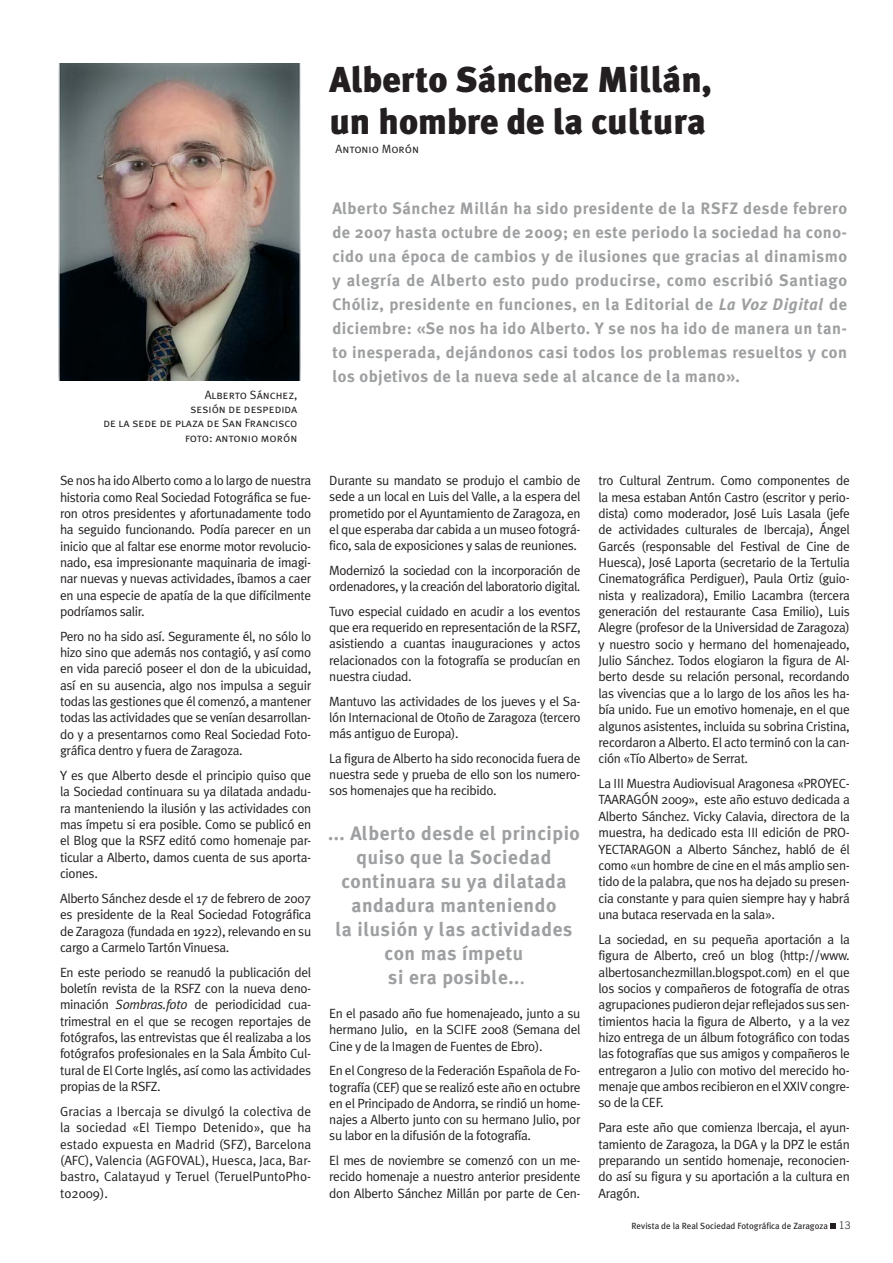
<style>
.page{position:relative;width:893px;height:1263px;background:#fff}
.page>*{position:absolute;margin:0;border:0;box-sizing:border-box;transform-origin:0 0}
.t1{font:900 36px/42px "Meta Plus";color:#231f20}
.t2{font:700 19.5px/24px "Meta Plus";letter-spacing:.03em;color:#9d9fa1;text-align:center}
.t3{font:700 16.5px/24px "Meta Plus";letter-spacing:.03em;color:#9d9fa1;text-align:justify}
.t4{font:13.35px/16.4px "Meta Plus Normal";letter-spacing:-.025em;color:#231f20;text-align:justify}
.t5{font:12px/14.4px "Meta Plus Normal Caps";color:#231f20;text-align:right}
.t6{font:9px "Meta Plus";color:#231f20}
.s1{font-style:italic}
.s2{font-size:16.5px}
.s3{font-family:"Trade Gothic";font-weight:300;font-size:10.5px}
</style>
<div class="page">
<svg style="left:830px;top:1224px;width:6px;height:5px"></svg>
<img style="left:59px;top:64px;width:241px;height:317px">
<h1 class="t1" style="left:329px;top:61px;width:383px">Alberto Sánchez Millán, un hombre de la cultura</h1>
<p class="t5" style="left:335px;top:141px;width:85px">Antonio Morón</p>
<p class="t5" style="left:103px;top:387px;width:195px">Alberto Sánchez,<br>sesión de despedida<br>de la sede de plaza de San Francisco foto: antonio morón</p>
<p class="t4" style="left:60px;top:473px;width:253px">Se nos ha ido Alberto como a lo largo de nuestra historia como Real Sociedad Fotográfica se fue&shy;ron otros presidentes y afortunadamente todo ha seguido funcionando. Podía parecer en un inicio que al faltar ese enorme motor revolucio&shy;nado, esa impresionante maquinaria de imagi&shy;nar nuevas y nuevas actividades, íbamos a caer en una especie de apatía de la que difícilmente podríamos salir.</p>
<p class="t4" style="left:60px;top:629px;width:253px">Pero no ha sido así. Seguramente él, no sólo lo hizo sino que además nos contagió, y así como en vida pareció poseer el don de la ubicuidad, así en su ausencia, algo nos impulsa a seguir todas las gestiones que él comenzó, a mantener todas las actividades que se venían desarrollan&shy;do y a presentarnos como Real Sociedad Foto&shy;gráfica dentro y fuera de Zaragoza.</p>
<p class="t4" style="left:60px;top:768px;width:253px">Y es que Alberto desde el principio quiso que la Sociedad continuara su ya dilatada andadu&shy;ra manteniendo la ilusión y las actividades con mas ímpetu si era posible. Como se publicó en el Blog que la RSFZ editó como homenaje par&shy;ticular a Alberto, damos cuenta de sus aporta&shy;ciones.</p>
<p class="t4" style="left:60px;top:891px;width:253px">Alberto Sánchez desde el 17 de febrero de 2007 es presidente de la Real Sociedad Fotográfica de Zaragoza (fundada en 1922), relevando en su cargo a Carmelo Tartón Vinuesa.</p>
<p class="t4" style="left:60px;top:965px;width:253px">En este periodo se reanudó la publicación del boletín revista de la RSFZ con la nueva deno&shy;minación <span class="s1">Sombras.foto</span> de periodicidad cua&shy;trimestral en el que se recogen reportajes de fotógrafos, las entrevistas que él realizaba a los fotógrafos profesionales en la Sala Ámbito Cul&shy;tural de El Corte Inglés, así como las actividades propias de la RSFZ.</p>
<p class="t4" style="left:60px;top:1104px;width:253px">Gracias a Ibercaja se divulgó la colectiva de la sociedad «El Tiempo Detenido», que ha estado expuesta en Madrid (SFZ), Barcelona (AFC), Valencia (AGFOVAL), Huesca, Jaca, Bar&shy;bastro, Calatayud y Teruel (TeruelPuntoPho&shy;to2009).</p>
<p class="t3" style="left:332px;top:197px;width:516px">Alberto Sánchez Millán ha sido presidente de la RSFZ desde febrero de 2007 hasta octubre de 2009; en este periodo la sociedad ha cono&shy;cido una época de cambios y de ilusiones que gracias al dinamismo y alegría de Alberto esto pudo producirse, como escribió Santiago Chóliz, presidente en funciones, en la Editorial de <span class="s1">La Voz Digital</span> de diciembre: «Se nos ha ido Alberto. Y se nos ha ido de manera un tan&shy;to inesperada, dejándonos casi todos los problemas resueltos y con los objetivos de la nueva sede al alcance de la mano».</p>
<p class="t4" style="left:329px;top:473px;width:253px">Durante su mandato se produjo el cambio de sede a un local en Luis del Valle, a la espera del prometido por el Ayuntamiento de Zaragoza, en el que esperaba dar cabida a un museo fotográ&shy;fico, sala de exposiciones y salas de reuniones.</p>
<p class="t4" style="left:329px;top:563px;width:253px">Modernizó la sociedad con la incorporación de ordenadores, y la creación del laboratorio digital.</p>
<p class="t4" style="left:329px;top:604px;width:253px">Tuvo especial cuidado en acudir a los eventos que era requerido en representación de la RSFZ, asistiendo a cuantas inauguraciones y actos relacionados con la fotografía se producían en nuestra ciudad.</p>
<p class="t4" style="left:329px;top:694px;width:253px">Mantuvo las actividades de los jueves y el Sa&shy;lón Internacional de Otoño de Zaragoza (tercero más antiguo de Europa).</p>
<p class="t4" style="left:329px;top:751px;width:253px">La figura de Alberto ha sido reconocida fuera de nuestra sede y prueba de ello son los numero&shy;sos homenajes que ha recibido.</p>
<h2 class="t2" style="left:328px;top:822px;width:253px">... Alberto desde el principio quiso que la Sociedad continuara su ya dilatada andadura manteniendo<br>la ilusión y las actividades con mas ímpetu<br>si era posible..<span class="s2">.</span></h2>
<p class="t4" style="left:329px;top:1007px;width:253px">En el pasado año fue homenajeado, junto a su hermano Julio, en la SCIFE 2008 (Semana del Cine y de la Imagen de Fuentes de Ebro).</p>
<p class="t4" style="left:329px;top:1064px;width:253px">En el Congreso de la Federación Española de Fo&shy;tografía (CEF) que se realizó este año en octubre en el Principado de Andorra, se rindió un home&shy;najes a Alberto junto con su hermano Julio, por su labor en la difusión de la fotografía.</p>
<p class="t4" style="left:329px;top:1154px;width:253px">El mes de noviembre se comenzó con un me&shy;recido homenaje a nuestro anterior presidente don Alberto Sánchez Millán por parte de Cen-</p>
<p class="t4" style="left:598px;top:473px;width:253px">tro Cultural Zentrum. Como componentes de la mesa estaban Antón Castro (escritor y perio&shy;dista) como moderador, José Luis Lasala (jefe de actividades culturales de Ibercaja), Ángel Garcés (responsable del Festival de Cine de Huesca), José Laporta (secretario de la Tertulia Cinematográfica Perdiguer), Paula Ortiz (guio&shy;nista y realizadora), Emilio Lacambra (tercera generación del restaurante Casa Emilio), Luis Alegre (profesor de la Universidad de Zaragoza) y nuestro socio y hermano del homenajeado, Julio Sánchez. Todos elogiaron la figura de Al&shy;berto desde su relación personal, recordando las vivencias que a lo largo de los años les ha&shy;bía unido. Fue un emotivo homenaje, en el que algunos asistentes, incluida su sobrina Cristina, recordaron a Alberto. El acto terminó con la can&shy;ción «Tío Alberto» de Serrat.</p>
<p class="t4" style="left:598px;top:776px;width:253px">La III Muestra Audiovisual Aragonesa «PROYEC-TAARAGÓN 2009», este año estuvo dedicada a Alberto Sánchez. Vicky Calavia, directora de la muestra, ha dedicado esta III edición de PRO-YECTARAGON a Alberto Sánchez, habló de él como «un hombre de cine en el más amplio sen&shy;tido de la palabra, que nos ha dejado su presen&shy;cia constante y para quien siempre hay y habrá una butaca reservada en la sala».</p>
<p class="t4" style="left:598px;top:932px;width:253px">La sociedad, en su pequeña aportación a la figura de Alberto, creó un blog (http://www. albertosanchezmillan.blogspot.com) en el que los socios y compañeros de fotografía de otras agrupaciones pudieron dejar reflejados sus sen&shy;timientos hacia la figura de Alberto, y a la vez hizo entrega de un álbum fotográfico con todas las fotografías que sus amigos y compañeros le entregaron a Julio con motivo del merecido ho&shy;menaje que ambos recibieron en el XXIV congre&shy;so de la CEF.</p>
<p class="t4" style="left:598px;top:1121px;width:253px">Para este año que comienza Ibercaja, el ayun&shy;tamiento de Zaragoza, la DGA y la DPZ le están preparando un sentido homenaje, reconocien&shy;do así su figura y su aportación a la cultura en Aragón.</p>
<p class="t6" style="left:631px;top:1222px;width:220px">Revista de la Real Sociedad Fotográfica de Zaragoza <span class="s3">13</span></p>
</div>
